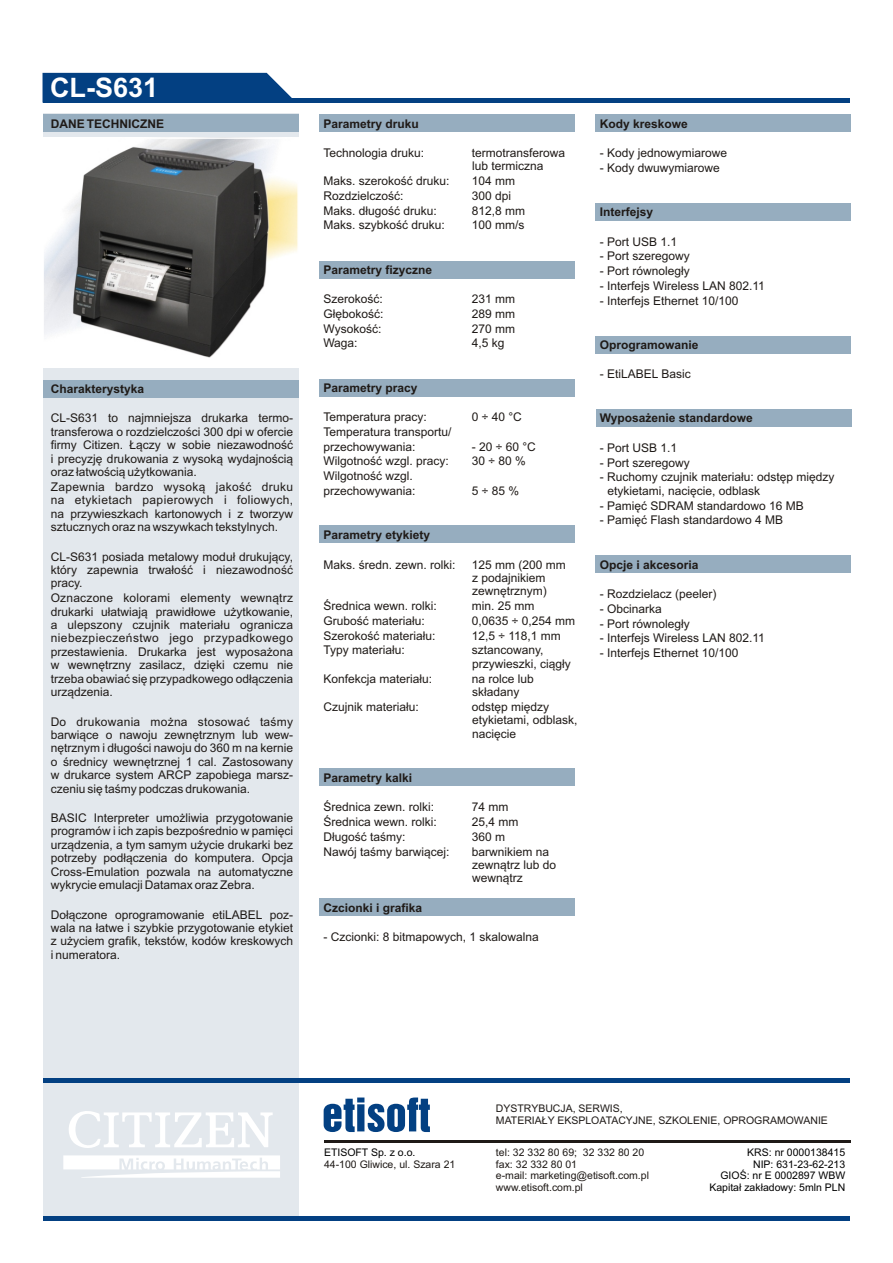
<style>
.page{position:relative;width:893px;height:1263px;background:#fff}
.page>*{position:absolute;margin:0;border:0;box-sizing:border-box;transform-origin:0 0}
.t1{font:700 27px "Arial";color:#fff}
.t2{font:12px/13.4px "Arial";color:#1f1a17;text-align:justify}
.t3{font:700 12px "Arial";color:#1f1a17}
.t4{font:10.5px/11.7px "Arial";color:#1f1a17}
.t5{font:10.5px/11.7px "Arial";color:#000;text-align:right}
.s1{color:#fff}
</style>
<div class="page">
<div style="left:595px;top:556px;width:256px;height:17px;background:#96adbf"></div>
<div style="left:43px;top:114px;width:255px;height:1105px;background:#e3e8ed"></div>
<img style="left:44px;top:139px;width:253px;height:226px">
<div style="left:42px;top:137px;width:257px;height:230px;border:1px solid #fff"></div>
<svg style="left:63px;top:1111px;width:217px;height:67px"></svg>
<hr style="left:43px;top:1216px;width:807px;height:4px;background:#034082">
<hr style="left:324px;top:1140px;width:526px;height:2px;background:#1f1a17">
<svg style="left:324px;top:1097px;width:106px;height:35px"></svg>
<hr style="left:43px;top:1078px;width:807px;height:4px;background:#034082">
<div style="left:43px;top:73px;width:249px;height:25px;background:#034082"></div>
<div style="left:43px;top:98px;width:807px;height:5px;background:#034082"></div>
<div style="left:43px;top:115px;width:255px;height:17px;background:#96adbf"></div>
<div style="left:43px;top:381px;width:255px;height:17px;background:#96adbf"></div>
<div style="left:319px;top:115px;width:255px;height:17px;background:#96adbf"></div>
<div style="left:319px;top:262px;width:255px;height:17px;background:#96adbf"></div>
<div style="left:319px;top:379px;width:255px;height:17px;background:#96adbf"></div>
<div style="left:319px;top:526px;width:255px;height:17px;background:#96adbf"></div>
<div style="left:319px;top:768px;width:255px;height:17px;background:#96adbf"></div>
<div style="left:319px;top:898px;width:255px;height:17px;background:#96adbf"></div>
<div style="left:595px;top:115px;width:256px;height:17px;background:#96adbf"></div>
<div style="left:595px;top:203px;width:256px;height:17px;background:#96adbf"></div>
<div style="left:595px;top:336px;width:256px;height:17px;background:#96adbf"></div>
<div style="left:596px;top:409px;width:255px;height:17px;background:#96adbf"></div>
<h1 class="t1" style="left:50px;top:78px;width:110px">CL-S631</h1>
<p class="t3" style="left:51px;top:119px;width:115px">DANE TECHNICZNE</p>
<p class="t3" style="left:51px;top:384px;width:95px">Charakterystyka</p>
<p class="t2" style="left:51px;top:413px;width:244px">CL-S631 to najmniejsza drukarka termo&shy;transferowa o rozdzielczości 300 dpi w ofercie firmy Citizen. Łączy w sobie niezawodność i precyzję drukowania z wysoką wydajnością oraz łatwością użytkowania.</p>
<p class="t2" style="left:51px;top:481px;width:244px">Zapewnia bardzo wysoką jakość druku na etykietach papierowych i foliowych, na przywieszkach kartonowych i z tworzyw sztucznych oraz na wszywkach tekstylnych.</p>
<p class="t2" style="left:51px;top:551px;width:244px">CL-S631 posiada metalowy moduł drukujący, który zapewnia trwałość i niezawodność pracy.</p>
<p class="t2" style="left:51px;top:592px;width:244px">Oznaczone kolorami elementy wewnątrz drukarki ułatwiają prawidłowe użytkowanie, a ulepszony czujnik materiału ogranicza niebezpieczeństwo jego przypadkowego przestawienia. Drukarka jest wyposażona w wewnętrzny zasilacz, dzięki czemu nie trzeba obawiać się przypadkowego odłączenia urządzenia.</p>
<p class="t2" style="left:51px;top:716px;width:244px">Do drukowania można stosować taśmy barwiące o nawoju zewnętrznym lub wew&shy;nętrznym i długości nawoju do 360 m na kernie o średnicy wewnętrznej 1 cal. Zastosowany w drukarce system ARCP zapobiega marsz&shy;czeniu się taśmy podczas drukowania.</p>
<p class="t2" style="left:51px;top:812px;width:244px">BASIC Interpreter umożliwia przygotowanie programów i ich zapis bezpośrednio w pamięci urządzenia, a tym samym użycie drukarki bez potrzeby podłączenia do komputera. Opcja Cross-Emulation pozwala na automatyczne wykrycie emulacji Datamax oraz Zebra.</p>
<p class="t2" style="left:51px;top:909px;width:244px">Dołączone oprogramowanie etiLABEL poz&shy;wala na łatwe i szybkie przygotowanie etykiet z użyciem grafik, tekstów, kodów kreskowych i numeratora.</p>
<p class="t3" style="left:323px;top:119px;width:97px">Parametry druku</p>
<p class="t3" style="left:600px;top:119px;width:90px">Kody kreskowe</p>
<p class="t2" style="left:323px;top:147px;width:102px">Technologia druku:</p>
<p class="t2" style="left:472px;top:147px;width:95px">termotransferowa</p>
<p class="t2" style="left:600px;top:147px;width:129px">- Kody jednowymiarowe</p>
<p class="t2" style="left:472px;top:161px;width:73px">lub termiczna</p>
<p class="t2" style="left:600px;top:162px;width:122px">- Kody dwuwymiarowe</p>
<p class="t2" style="left:323px;top:175px;width:128px">Maks. szerokość druku:</p>
<p class="t2" style="left:472px;top:175px;width:45px">104 mm</p>
<p class="t2" style="left:323px;top:190px;width:82px">Rozdzielczość:</p>
<p class="t2" style="left:472px;top:190px;width:41px">300 dpi</p>
<p class="t2" style="left:323px;top:205px;width:115px">Maks. długość druku:</p>
<p class="t2" style="left:472px;top:205px;width:55px">812,8 mm</p>
<p class="t3" style="left:600px;top:207px;width:55px">Interfejsy</p>
<p class="t2" style="left:323px;top:220px;width:123px">Maks. szybkość druku:</p>
<p class="t2" style="left:472px;top:220px;width:54px">100 mm/s</p>
<p class="t2" style="left:600px;top:236px;width:79px">- Port USB 1.1</p>
<p class="t2" style="left:600px;top:250px;width:92px">- Port szeregowy</p>
<p class="t3" style="left:323px;top:265px;width:110px">Parametry fizyczne</p>
<p class="t2" style="left:600px;top:265px;width:92px">- Port równoległy</p>
<p class="t2" style="left:600px;top:280px;width:167px">- Interfejs Wireless LAN 802.11</p>
<p class="t2" style="left:323px;top:293px;width:61px">Szerokość:</p>
<p class="t2" style="left:472px;top:293px;width:45px">231 mm</p>
<p class="t2" style="left:600px;top:295px;width:140px">- Interfejs Ethernet 10/100</p>
<p class="t2" style="left:323px;top:308px;width:62px">Głębokość:</p>
<p class="t2" style="left:472px;top:308px;width:45px">289 mm</p>
<p class="t2" style="left:323px;top:323px;width:60px">Wysokość:</p>
<p class="t2" style="left:472px;top:323px;width:45px">270 mm</p>
<p class="t2" style="left:323px;top:338px;width:36px">Waga:</p>
<p class="t2" style="left:472px;top:338px;width:34px">4,5 kg</p>
<p class="t3" style="left:600px;top:340px;width:100px">Oprogramowanie</p>
<p class="t2" style="left:600px;top:368px;width:92px">- EtiLABEL Basic</p>
<p class="t3" style="left:323px;top:383px;width:96px">Parametry pracy</p>
<p class="t2" style="left:323px;top:411px;width:105px">Temperatura pracy:</p>
<p class="t2" style="left:472px;top:411px;width:52px">0 ÷ 40 °C</p>
<p class="t3" style="left:600px;top:414px;width:155px">Wyposażenie standardowe</p>
<p class="t2" style="left:323px;top:425px;width:130px;line-height:14.7px">Temperatura transportu/ przechowywania:</p>
<p class="t2" style="left:472px;top:441px;width:66px">- 20 ÷ 60 °C</p>
<p class="t2" style="left:600px;top:442px;width:79px">- Port USB 1.1</p>
<p class="t2" style="left:323px;top:456px;width:127px">Wilgotność wzgl. pracy:</p>
<p class="t2" style="left:472px;top:456px;width:55px">30 ÷ 80 %</p>
<p class="t2" style="left:600px;top:457px;width:92px">- Port szeregowy</p>
<p class="t2" style="left:323px;top:470px;width:91px">Wilgotność wzgl.</p>
<p class="t2" style="left:600px;top:472px;width:236px">- Ruchomy czujnik materiału: odstęp między</p>
<p class="t2" style="left:323px;top:485px;width:94px">przechowywania:</p>
<p class="t2" style="left:472px;top:485px;width:49px">5 ÷ 85 %</p>
<p class="t2" style="left:607px;top:485px;width:154px">etykietami, nacięcie, odblask</p>
<p class="t2" style="left:600px;top:500px;width:206px">- Pamięć SDRAM standardowo 16 MB</p>
<p class="t2" style="left:600px;top:515px;width:185px">- Pamięć Flash standardowo 4 MB</p>
<p class="t3" style="left:323px;top:530px;width:108px">Parametry etykiety</p>
<p class="t2" style="left:323px;top:559px;width:134px">Maks. średn. zewn. rolki:</p>
<p class="t2" style="left:472px;top:559px;width:96px">125 mm (200 mm</p>
<p class="t3" style="left:600px;top:560px;width:100px">Opcje i akcesoria</p>
<p class="t2" style="left:472px;top:572px;width:76px">z podajnikiem zewnętrznym)</p>
<p class="t2" style="left:600px;top:588px;width:118px">- Rozdzielacz (peeler)</p>
<p class="t2" style="left:323px;top:600px;width:115px">Średnica wewn. rolki:</p>
<p class="t2" style="left:472px;top:600px;width:64px">min. 25 mm</p>
<p class="t2" style="left:600px;top:603px;width:64px">- Obcinarka</p>
<p class="t2" style="left:323px;top:615px;width:103px">Grubość materiału:</p>
<p class="t2" style="left:472px;top:615px;width:105px">0,0635 ÷ 0,254 mm</p>
<p class="t2" style="left:600px;top:618px;width:92px">- Port równoległy</p>
<p class="t2" style="left:323px;top:630px;width:114px">Szerokość materiału:</p>
<p class="t2" style="left:472px;top:630px;width:91px">12,5 ÷ 118,1 mm</p>
<p class="t2" style="left:600px;top:633px;width:167px">- Interfejs Wireless LAN 802.11</p>
<p class="t2" style="left:323px;top:645px;width:83px">Typy materiału:</p>
<p class="t2" style="left:472px;top:645px;width:73px">sztancowany,</p>
<p class="t2" style="left:600px;top:647px;width:140px">- Interfejs Ethernet 10/100</p>
<p class="t2" style="left:472px;top:658px;width:100px">przywieszki, ciągły</p>
<p class="t2" style="left:323px;top:673px;width:110px">Konfekcja materiału:</p>
<p class="t2" style="left:472px;top:673px;width:64px">na rolce lub składany</p>
<p class="t2" style="left:323px;top:701px;width:97px">Czujnik materiału:</p>
<p class="t2" style="left:472px;top:701px;width:107px;text-align:left">odstęp między etykietami, odblask, nacięcie</p>
<p class="t3" style="left:323px;top:773px;width:90px">Parametry kalki</p>
<p class="t2" style="left:323px;top:801px;width:112px">Średnica zewn. rolki:</p>
<p class="t2" style="left:472px;top:801px;width:38px">74 mm</p>
<p class="t2" style="left:323px;top:816px;width:115px">Średnica wewn. rolki:</p>
<p class="t2" style="left:472px;top:816px;width:48px">25,4 mm</p>
<p class="t2" style="left:323px;top:831px;width:84px">Długość taśmy:</p>
<p class="t2" style="left:472px;top:831px;width:38px">360 m<span class="s1">.</span></p>
<p class="t2" style="left:323px;top:846px;width:128px">Nawój taśmy barwiącej:</p>
<p class="t2" style="left:472px;top:846px;width:86px;text-align:left">barwnikiem na zewnątrz lub do wewnątrz</p>
<p class="t3" style="left:323px;top:903px;width:100px">Czcionki i grafika</p>
<p class="t2" style="left:323px;top:931px;width:217px">- Czcionki: 8 bitmapowych, 1 skalowalna</p>
<p class="t5" style="left:324px;top:1147px;width:93px">ETISOFT Sp. z o.o.</p>
<p class="t4" style="left:324px;top:1159px;width:133px">44-100 Gliwice, ul. Szara 21</p>
<p class="t4" style="left:496px;top:1103px;width:333px">DYSTRYBUCJA, SERWIS,<br>MATERIAŁY EKSPLOATACYJNE, SZKOLENIE, OPROGRAMOWANIE</p>
<p class="t5" style="left:709px;top:1147px;width:137px">KRS: nr 0000138415<br>NIP: 631-23-62-213<br>GIOŚ: nr E 0002897 WBW<br>Kapitał zakładowy: 5mln PLN</p>
<p class="t4" style="left:496px;top:1147px;width:155px">tel: 32 332 80 69; 32 332 80 20 fax: 32 332 80 01<br>e-mail: marketing@etisoft.com.pl www.etisoft.com.pl</p>
</div>
